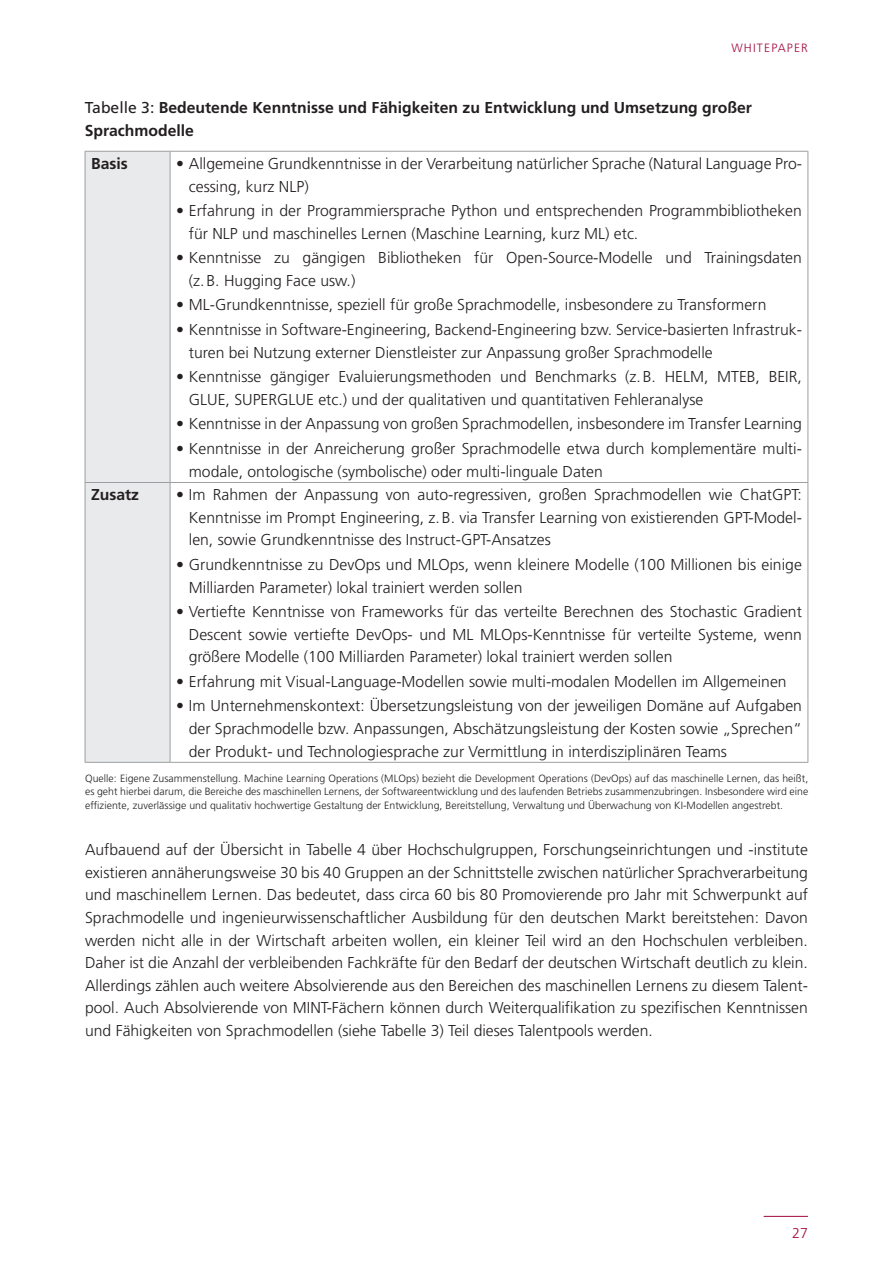
<style>
.page{position:relative;width:893px;height:1263px;background:#fff}
.page>*{position:absolute;margin:0;border:0;box-sizing:border-box;transform-origin:0 0}
.t1{font:300 15.75px/22.5px "Frutiger LT Pro";color:#231f20}
.t2{font:700 15.75px/22.5px "Frutiger LT Pro";color:#231f20}
.t3{font:300 14.25px "Frutiger LT Pro";color:#a20841}
.t4{font:300 12px "Frutiger LT Pro";letter-spacing:.1em;color:#a20841}
.t5{font:300 10.5px/13.5px "Frutiger LT Pro";letter-spacing:.005em;color:#231f20;text-align:justify}
.s1{font-weight:400}
</style>
<div class="page">
<hr style="left:764px;top:1216px;width:44px;height:1px;background:#a20841">
<div style="left:86px;top:152px;width:84px;height:610px;background:#e9eaeb"></div>
<hr style="left:85px;top:151px;width:85px;height:1px;background:#9d9fa2">
<hr style="left:85px;top:152px;width:1px;height:330px;background:#9d9fa2">
<hr style="left:170px;top:151px;width:638px;height:1px;background:#9d9fa2">
<hr style="left:170px;top:152px;width:1px;height:330px;background:#9d9fa2">
<hr style="left:807px;top:152px;width:1px;height:330px;background:#9d9fa2">
<hr style="left:85px;top:482px;width:85px;height:1px;background:#9d9fa2">
<hr style="left:85px;top:483px;width:1px;height:279px;background:#9d9fa2">
<hr style="left:170px;top:482px;width:638px;height:1px;background:#9d9fa2">
<hr style="left:170px;top:483px;width:1px;height:279px;background:#9d9fa2">
<hr style="left:807px;top:483px;width:1px;height:279px;background:#9d9fa2">
<hr style="left:85px;top:762px;width:85px;height:1px;background:#9d9fa2">
<hr style="left:170px;top:762px;width:638px;height:1px;background:#9d9fa2">
<p class="t4" style="left:731px;top:40px;width:78px">WHITEPAPER</p>
<p class="t2" style="left:85px;top:96px;width:669px"><span class="s1">Tabelle 3:</span> Bedeutende Kenntnisse und Fähigkeiten zu Entwicklung und Umsetzung großer<br>Sprachmodelle</p>
<p class="t2" style="left:91px;top:152px;width:38px">Basis</p>
<p class="t1" style="left:189px;top:152px;width:615px;text-indent:-13px">• Allgemeine Grundkenntnisse in der Verarbeitung natürlicher Sprache (Natural Language Pro&shy;cessing, kurz NLP)</p>
<p class="t1" style="left:189px;top:200px;width:615px;text-indent:-13px">• Erfahrung in der Programmiersprache Python und entsprechenden Programmbibliotheken für NLP und maschinelles Lernen (Maschine Learning, kurz ML) etc.</p>
<p class="t1" style="left:189px;top:247px;width:615px;text-indent:-13px">• Kenntnisse zu gängigen Bibliotheken für Open-Source-Modelle und Trainingsdaten (z.B. Hugging Face usw.)</p>
<p class="t1" style="left:176px;top:294px;width:592px">• ML-Grundkenntnisse, speziell für große Sprachmodelle, insbesondere zu Transformern</p>
<p class="t1" style="left:189px;top:318px;width:615px;text-indent:-13px">• Kenntnisse in Software-Engineering, Backend-Engineering bzw. Service-basierten Infrastruk&shy;turen bei Nutzung externer Dienstleister zur Anpassung großer Sprachmodelle</p>
<p class="t1" style="left:189px;top:366px;width:615px;text-indent:-13px">• Kenntnisse gängiger Evaluierungsmethoden und Benchmarks (z.B. HELM, MTEB, BEIR,<br>GLUE, SUPERGLUE etc.) und der qualitativen und quantitativen Fehleranalyse</p>
<p class="t1" style="left:176px;top:413px;width:627px">• Kenntnisse in der Anpassung von großen Sprachmodellen, insbesondere im Transfer Learning</p>
<p class="t1" style="left:189px;top:437px;width:615px;text-indent:-13px">• Kenntnisse in der Anreicherung großer Sprachmodelle etwa durch komplementäre multi&shy;modale, ontologische (symbolische) oder multi-linguale Daten</p>
<p class="t2" style="left:91px;top:484px;width:50px">Zusatz</p>
<p class="t1" style="left:189px;top:484px;width:615px;text-align:justify;text-indent:-13px">• Im Rahmen der Anpassung von auto-regressiven, großen Sprachmodellen wie ChatGPT:<br>Kenntnisse im Prompt Engineering, z.B. via Transfer Learning von existierenden GPT-Model&shy;len, sowie Grundkenntnisse des Instruct-GPT-Ansatzes</p>
<p class="t1" style="left:189px;top:553px;width:614px;text-indent:-13px">• Grundkenntnisse zu DevOps und MLOps, wenn kleinere Modelle (100 Millionen bis einige<br>Milliarden Parameter) lokal trainiert werden sollen</p>
<p class="t1" style="left:189px;top:601px;width:615px;text-align:justify;text-indent:-13px">• Vertiefte Kenntnisse von Frameworks für das verteilte Berechnen des Stochastic Gradient Descent sowie vertiefte DevOps- und ML MLOps-Kenntnisse für verteilte Systeme, wenn größere Modelle (100 Milliarden Parameter) lokal trainiert werden sollen</p>
<p class="t1" style="left:176px;top:670px;width:612px">• Erfahrung mit Visual-Language-Modellen sowie multi-modalen Modellen im Allgemeinen</p>
<p class="t1" style="left:189px;top:695px;width:615px;text-align:justify;text-indent:-13px">• Im Unternehmenskontext: Übersetzungsleistung von der jeweiligen Domäne auf Aufgaben der Sprachmodelle bzw. Anpassungen, Abschätzungsleistung der Kosten sowie „Sprechen“ der Produkt- und Technologiesprache zur Vermittlung in interdisziplinären Teams</p>
<p class="t5" style="left:85px;top:771px;width:725px">Quelle: Eigene Zusammenstellung. Machine Learning Operations (MLOps) bezieht die Development Operations (DevOps) auf das maschinelle Lernen, das heißt, es geht hierbei darum, die Bereiche des maschinellen Lernens, der Softwareentwicklung und des laufenden Betriebs zusammenzubringen. Insbesondere wird eine effiziente, zuverlässige und qualitativ hochwertige Gestaltung der Entwicklung, Bereitstellung, Verwaltung und Überwachung von KI-Modellen angestrebt.</p>
<p class="t1" style="left:85px;top:839px;width:724px;text-align:justify">Aufbauend auf der Übersicht in Tabelle 4 über Hochschulgruppen, Forschungseinrichtungen und -institute existieren annäherungsweise 30 bis 40 Gruppen an der Schnittstelle zwischen natürlicher Sprachverarbeitung und maschinellem Lernen. Das bedeutet, dass circa 60 bis 80 Promovierende pro Jahr mit Schwerpunkt auf Sprachmodelle und ingenieurwissenschaftlicher Ausbildung für den deutschen Markt bereitstehen: Davon werden nicht alle in der Wirtschaft arbeiten wollen, ein kleiner Teil wird an den Hochschulen verbleiben.<br>Daher ist die Anzahl der verbleibenden Fachkräfte für den Bedarf der deutschen Wirtschaft deutlich zu klein.<br>Allerdings zählen auch weitere Absolvierende aus den Bereichen des maschinellen Lernens zu diesem Talent&shy;pool. Auch Absolvierende von MINT-Fächern können durch Weiterqualifikation zu spezifischen Kenntnissen und Fähigkeiten von Sprachmodellen (siehe Tabelle 3) Teil dieses Talentpools werden.</p>
<p class="t3" style="left:792px;top:1225px;width:17px">27</p>
</div>
